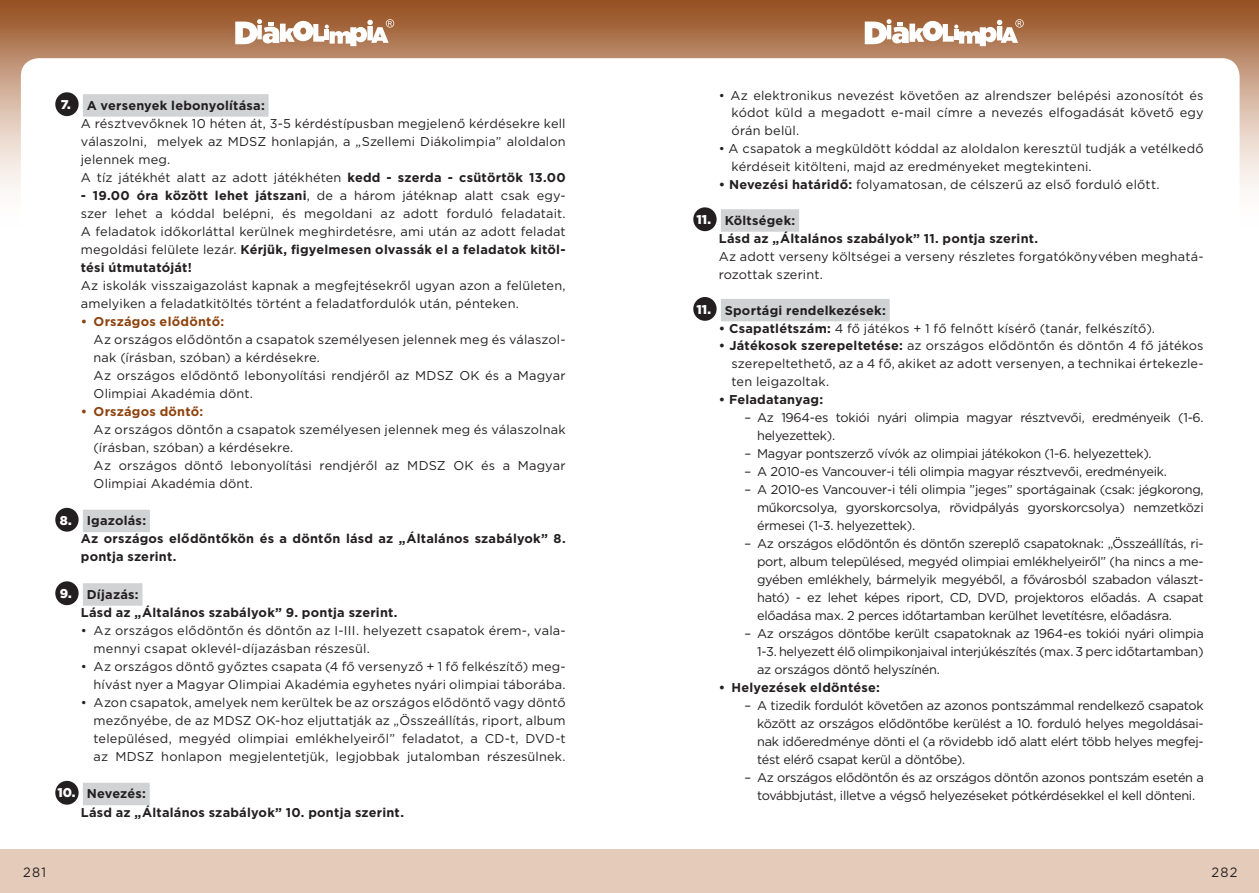
<style>
.page{position:relative;width:1259px;height:893px;background:#fff}
.page>*{position:absolute;margin:0;border:0;box-sizing:border-box;transform-origin:0 0}
.t1{font:13.5px "Gotham";letter-spacing:.1em;color:#231f20;scale:.95 1}
.t2{font:12.75px/18px "Gotham";letter-spacing:.005em;color:#231f20}
.t3{font:12.75px/18px "Gotham";letter-spacing:-.02em;color:#231f20}
.t4{font:700 12.75px/18px "Gotham";letter-spacing:.015em;color:#231f20}
.s1{font-weight:900;color:#fff}
.s2{font-weight:700}
.s3{font-weight:700;color:#8e430f}
</style>
<div class="page">
<svg style="left:0;top:0;width:1259px;height:228px"></svg>
<div style="left:0;top:849px;width:1259px;height:44px;background:#e5ccba"></div>
<svg style="left:235px;top:19px;width:159px;height:27px"></svg>
<svg style="left:864px;top:19px;width:159px;height:27px"></svg>
<div style="left:83px;top:94px;width:186px;height:23px;background:#d1d2d4"></div>
<div style="left:83px;top:510px;width:67px;height:22px;background:#d1d2d4"></div>
<div style="left:83px;top:583px;width:59px;height:23px;background:#d1d2d4"></div>
<div style="left:83px;top:783px;width:67px;height:22px;background:#d1d2d4"></div>
<div style="left:55px;top:92px;width:24px;height:24px;background:#231f20;border-radius:50%"></div>
<div style="left:55px;top:508px;width:24px;height:24px;background:#231f20;border-radius:50%"></div>
<div style="left:55px;top:581px;width:24px;height:24px;background:#231f20;border-radius:50%"></div>
<div style="left:55px;top:781px;width:24px;height:24px;background:#231f20;border-radius:50%"></div>
<div style="left:721px;top:209px;width:78px;height:23px;background:#d1d2d4"></div>
<div style="left:721px;top:299px;width:168px;height:22px;background:#d1d2d4"></div>
<div style="left:693px;top:207px;width:23px;height:24px;background:#231f20;border-radius:50%"></div>
<div style="left:693px;top:297px;width:23px;height:24px;background:#231f20;border-radius:50%"></div>
<p class="t2" style="left:81px;top:96px;width:486px;text-indent:-20px"><span class="s1">7.</span> <span class="s2">A versenyek lebonyolítása:<br></span>A résztvevőknek 10 héten át, 3-5 kérdéstípusban megjelenő kérdésekre kell válaszolni, melyek az MDSZ honlapján, a „Szellemi Diákolimpia” aloldalon jelennek meg.<br>A tíz játékhét alatt az adott játékhéten <span class="s2">kedd - szerda - csütörtök 13.00</span></p>
<p class="t2" style="left:81px;top:186px;width:486px"><span class="s2">- 19.00 óra között lehet játszani</span>, de a három játéknap alatt csak egy&shy;szer lehet a kóddal belépni, és megoldani az adott forduló feladatait.<br>A feladatok időkorláttal kerülnek meghirdetésre, ami után az adott feladat megoldási felülete lezár. <span class="s2">Kérjük, figyelmesen olvassák el a feladatok kitöl&shy;tési útmutatóját!<br></span>Az iskolák visszaigazolást kapnak a megfejtésekről ugyan azon a felületen, amelyiken a feladatkitöltés történt a feladatfordulók után, pénteken.</p>
<p class="t2" style="left:94px;top:312px;width:473px;text-indent:-13px"><span class="s3">• Országos elődöntő:<br></span>Az országos elődöntőn a csapatok személyesen jelennek meg és válaszol&shy;nak (írásban, szóban) a kérdésekre.<br>Az országos elődöntő lebonyolítási rendjéről az MDSZ OK és a Magyar Olimpiai Akadémia dönt.</p>
<p class="t2" style="left:94px;top:402px;width:473px;text-indent:-13px"><span class="s3">• Országos döntő:<br></span>Az országos döntőn a csapatok személyesen jelennek meg és válaszolnak (írásban, szóban) a kérdésekre.<br>Az országos döntő lebonyolítási rendjéről az MDSZ OK és a Magyar Olimpiai Akadémia dönt.</p>
<p class="t4" style="left:81px;top:512px;width:486px;text-indent:-21px"><span class="s1">8.</span> Igazolás:<br>Az országos elődöntőkön és a döntőn lásd az „Általános szabályok” 8. pontja szerint.</p>
<p class="t4" style="left:81px;top:585px;width:318px;text-indent:-21px"><span class="s1">9.</span> Díjazás:<br>Lásd az „Általános szabályok” 9. pontja szerint.</p>
<p class="t2" style="left:94px;top:621px;width:473px;text-indent:-13px">• Az országos elődöntőn és döntőn az I-III. helyezett csapatok érem-, vala&shy;mennyi csapat oklevél-díjazásban részesül.</p>
<p class="t2" style="left:81px;top:657px;width:486px;text-align:right">• Az országos döntő győztes csapata (4 fő versenyző + 1 fő felkészítő) meg&shy;hívást nyer a Magyar Olimpiai Akadémia egyhetes nyári olimpiai táborába.</p>
<p class="t2" style="left:94px;top:693px;width:473px;text-align:justify;text-indent:-13px">• Azon csapatok, amelyek nem kerültek be az országos elődöntő vagy döntő mezőnyébe, de az MDSZ OK-hoz eljuttatják az „Összeállítás, riport, album településed, megyéd olimpiai emlékhelyeiről” feladatot, a CD-t, DVD-t az MDSZ honlapon megjelentetjük, legjobbak jutalomban részesülnek.</p>
<p class="t4" style="left:81px;top:785px;width:325px;text-indent:-23px"><span class="s1">10.</span> Nevezés:<br>Lásd az „Általános szabályok” 10. pontja szerint.</p>
<p class="t2" style="left:731px;top:86px;width:473px;text-align:justify;text-indent:-13px">• Az elektronikus nevezést követően az alrendszer belépési azonosítót és kódot küld a megadott e-mail címre a nevezés elfogadását követő egy órán belül.</p>
<p class="t2" style="left:731px;top:139px;width:473px;text-indent:-13px">• A csapatok a megküldött kóddal az aloldalon keresztül tudják a vetélkedő kérdéseit kitölteni, majd az eredményeket megtekinteni.</p>
<p class="t2" style="left:719px;top:175px;width:442px"><span class="s2">• Nevezési határidő:</span> folyamatosan, de célszerű az első forduló előtt.</p>
<p class="t2" style="left:719px;top:211px;width:486px;text-indent:-22px"><span class="s1">11.</span> <span class="s2">Költségek:<br>Lásd az „Általános szabályok” 11. pontja szerint.<br></span>Az adott verseny költségei a verseny részletes forgatókönyvében meghatá&shy;rozottak szerint.</p>
<p class="t4" style="left:696px;top:301px;width:191px"><span class="s1">11.</span> Sportági rendelkezések:</p>
<p class="t2" style="left:719px;top:319px;width:438px"><span class="s2">• Csapatlétszám:</span> 4 fő játékos + 1 fő felnőtt kísérő (tanár, felkészítő).</p>
<p class="t2" style="left:731px;top:337px;width:473px;text-indent:-13px"><span class="s2">• Játékosok szerepeltetése:</span> az országos elődöntőn és döntőn 4 fő játékos szerepeltethető, az a 4 fő, akiket az adott versenyen, a technikai értekezle&shy;ten leigazoltak.</p>
<p class="t4" style="left:719px;top:391px;width:106px">• Feladatanyag:</p>
<p class="t3" style="left:757px;top:408px;width:448px;text-indent:-13px">– Az 1964-es tokiói nyári olimpia magyar résztvevői, eredményeik (1-6. helyezettek).</p>
<p class="t3" style="left:744px;top:444px;width:409px">– Magyar pontszerző vívók az olimpiai játékokon (1-6. helyezettek).</p>
<p class="t3" style="left:744px;top:462px;width:424px">– A 2010-es Vancouver-i téli olimpia magyar résztvevői, eredményeik.</p>
<p class="t2" style="left:757px;top:480px;width:448px;text-align:justify;text-indent:-13px">– A 2010-es Vancouver-i téli olimpia ”jeges” sportágainak (csak: jégkorong, műkorcsolya, gyorskorcsolya, rövidpályás gyorskorcsolya) nemzetközi érmesei (1-3. helyezettek).</p>
<p class="t3" style="left:757px;top:534px;width:448px;text-indent:-13px">– Az országos elődöntőn és döntőn szereplő csapatoknak: „Összeállítás, ri&shy;port, album településed, megyéd olimpiai emlékhelyeiről” (ha nincs a me&shy;gyében emlékhely, bármelyik megyéből, a fővárosból szabadon választ&shy;ható) - ez lehet képes riport, CD, DVD, projektoros előadás. A csapat előadása max. 2 perces időtartamban kerülhet levetítésre, előadásra.</p>
<p class="t2" style="left:757px;top:624px;width:448px;text-align:justify;text-indent:-13px">– Az országos döntőbe került csapatoknak az 1964-es tokiói nyári olimpia 1-3. helyezett élő olimpikonjaival interjúkészítés (max. 3 perc időtartamban) az országos döntő helyszínén.</p>
<p class="t4" style="left:719px;top:679px;width:163px">• Helyezések eldöntése:</p>
<p class="t2" style="left:757px;top:696px;width:448px;text-align:justify;text-indent:-13px">– A tizedik fordulót követően az azonos pontszámmal rendelkező csapatok között az országos elődöntőbe kerülést a 10. forduló helyes megoldásai&shy;nak időeredménye dönti el (a rövidebb idő alatt elért több helyes megfej&shy;tést elérő csapat kerül a döntőbe).</p>
<p class="t3" style="left:744px;top:768px;width:461px;text-align:center">– Az országos elődöntőn és az országos döntőn azonos pontszám esetén a továbbjutást, illetve a végső helyezéseket pótkérdésekkel el kell dönteni.</p>
<p class="t1" style="left:23px;top:863px;width:26px">281</p>
<p class="t1" style="left:1211px;top:863px;width:29px">282</p>
</div>
